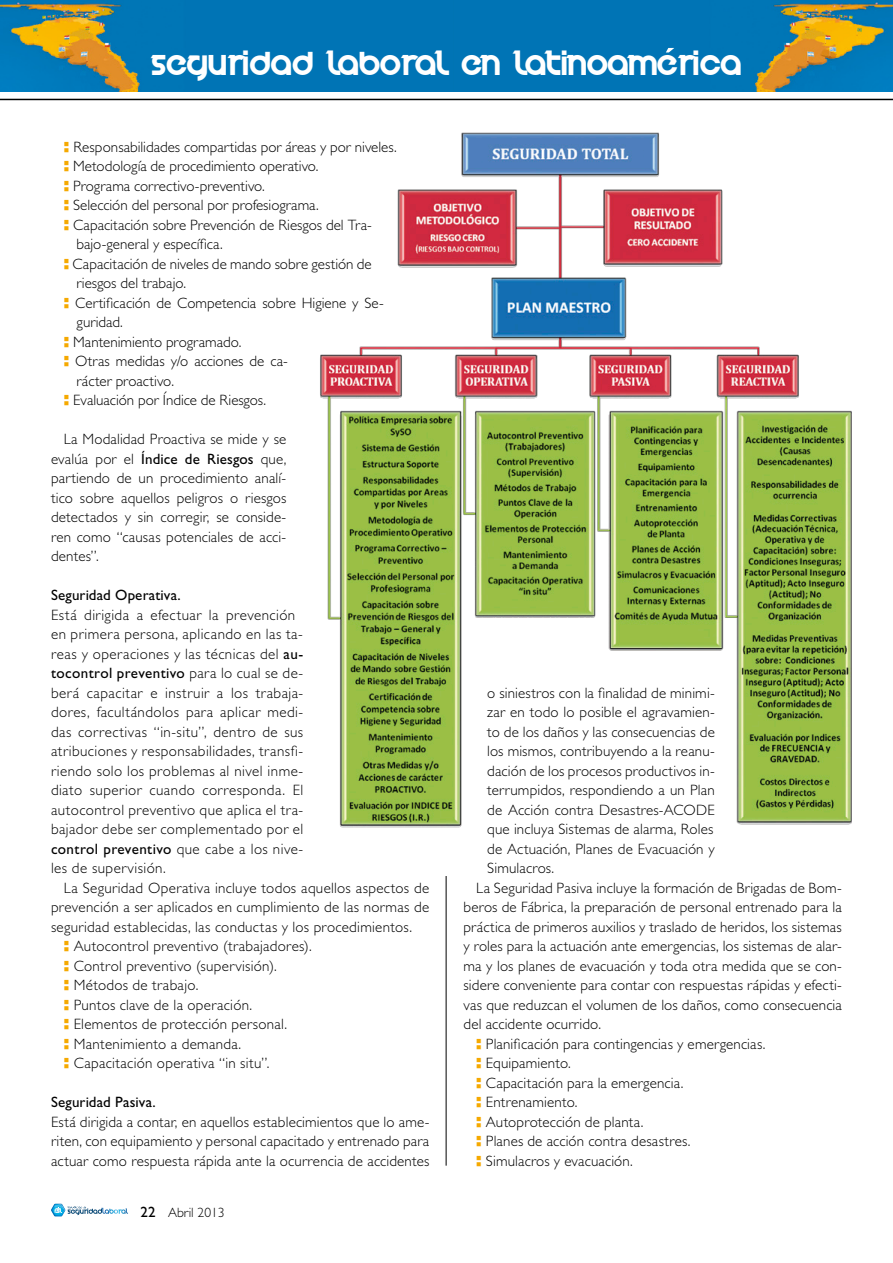
<style>
.page{position:relative;width:893px;height:1263px;background:#fff}
.page>*{position:absolute;margin:0;border:0;box-sizing:border-box;transform-origin:0 0}
.t1{font:28.5px "Velocity";letter-spacing:.02em;color:#fff}
.TEXTO{font:300 15px/19.5px "Gill Sans Std";letter-spacing:.01em;color:#000}
.TEXTO_LADILLO{font:300 15px/19.5px "Gill Sans Std";letter-spacing:.03em;color:#000;text-align:justify}
.TEXTO_LADILLO-2{font:15px "Gill Sans Std";letter-spacing:.01em;color:#000}
.t2{font:300 13.5px "Gill Sans Std";color:#000}
.s1{font-weight:400}
.s2{font-weight:400;font-size:15px}
</style>
<div class="page">
<svg style="left:51px;top:1204px;width:77px;height:12px"></svg>
<img style="left:455px;top:0;width:438px;height:91px">
<img style="left:0;top:0;width:455px;height:91px">
<hr style="left:0;top:99px;width:893px;height:1px;background:#000">
<svg style="left:666px;top:48px;width:8px;height:4px"></svg>
<hr style="left:446px;top:876px;width:1px;height:290px;background:#000">
<img style="left:320px;top:132px;width:531px;height:696px">
<p class="t1" style="left:151px;top:50px;width:593px">Seguridad laboral en Latinoamerica</p>
<p class="TEXTO" style="left:73px;top:137px;width:325px">Responsabilidades compartidas por áreas y por niveles.</p>
<p class="TEXTO" style="left:73px;top:156px;width:247px">Metodología de procedimiento operativo.</p>
<p class="TEXTO" style="left:73px;top:176px;width:193px">Programa correctivo-preventivo.</p>
<p class="TEXTO" style="left:73px;top:195px;width:247px">Selección del personal por profesiograma.</p>
<p class="TEXTO" style="left:73px;top:215px;width:300px">Capacitación sobre Prevención de Riesgos del Tra&shy;bajo-general y específica.</p>
<p class="TEXTO" style="left:73px;top:254px;width:301px">Capacitación de niveles de mando sobre gestión de riesgos del trabajo.</p>
<p class="TEXTO" style="left:75px;top:293px;width:310px">Certificación de Competencia sobre Higiene y Se&shy;guridad.</p>
<p class="TEXTO" style="left:73px;top:332px;width:170px">Mantenimiento programado.</p>
<p class="TEXTO" style="left:75px;top:351px;width:214px">Otras medidas y/o acciones de ca&shy;rácter proactivo.</p>
<p class="TEXTO" style="left:73px;top:390px;width:195px">Evaluación por Índice de Riesgos.</p>
<p class="TEXTO" style="left:51px;top:429px;width:237px;text-align:justify;text-indent:13px">La Modalidad Proactiva se mide y se evalúa por el <span class="s1">Índice de Riesgos</span> que, partiendo de un procedimiento analí&shy;tico sobre aquellos peligros o riesgos detectados y sin corregir, se conside&shy;ren como “causas potenciales de acci&shy;dentes”.</p>
<p class="TEXTO_LADILLO-2" style="left:51px;top:586px;width:131px">Seguridad Operativa.</p>
<p class="TEXTO_LADILLO" style="left:51px;top:605px;width:254px;text-align:left">Está dirigida a efectuar la prevención en primera persona, aplicando en las ta&shy;reas y operaciones y las técnicas del <span class="s1">au&shy;tocontrol preventivo</span> para lo cual se de&shy;berá capacitar e instruir a los trabaja&shy;dores, facultándolos para aplicar medi&shy;das correctivas “in-situ”, dentro de sus atribuciones y responsabilidades, transfi&shy;riendo solo los problemas al nivel inme&shy;diato superior cuando corresponda. El autocontrol preventivo que aplica el tra&shy;bajador debe ser complementado por el <span class="s1">control preventivo</span> que cabe a los nive&shy;les de supervisión.</p>
<p class="TEXTO" style="left:51px;top:878px;width:380px;text-align:justify;text-indent:13px">La Seguridad Operativa incluye todos aquellos aspectos de prevención a ser aplicados en cumplimiento de las normas de seguridad establecidas, las conductas y los procedimientos.</p>
<p class="TEXTO" style="left:74px;top:936px;width:239px">Autocontrol preventivo (trabajadores).</p>
<p class="TEXTO" style="left:74px;top:956px;width:205px">Control preventivo (supervisión).</p>
<p class="TEXTO" style="left:74px;top:975px;width:126px">Métodos de trabajo.</p>
<p class="TEXTO" style="left:74px;top:995px;width:180px">Puntos clave de la operación.</p>
<p class="TEXTO" style="left:74px;top:1014px;width:215px">Elementos de protección personal.</p>
<p class="TEXTO" style="left:74px;top:1034px;width:169px">Mantenimiento a demanda.</p>
<p class="TEXTO" style="left:74px;top:1053px;width:197px">Capacitación operativa “in situ”.</p>
<p class="TEXTO_LADILLO-2" style="left:51px;top:1093px;width:106px">Seguridad Pasiva.</p>
<p class="TEXTO_LADILLO" style="left:51px;top:1112px;width:380px">Está dirigida a contar, en aquellos establecimientos que lo ame&shy;riten, con equipamiento y personal capacitado y entrenado para actuar como respuesta rápida ante la ocurrencia de accidentes</p>
<p class="t2" style="left:141px;top:1205px;width:86px"><span class="s2">22</span> Abril 2013</p>
<p class="TEXTO_LADILLO" style="left:487px;top:683px;width:229px">o siniestros con la finalidad de minimi&shy;zar en todo lo posible el agravamien&shy;to de los daños y las consecuencias de los mismos, contribuyendo a la reanu&shy;dación de los procesos productivos in&shy;terrumpidos, respondiendo a un Plan de Acción contra Desastres-ACODE que incluya Sistemas de alarma, Roles de Actuación, Planes de Evacuación y Simulacros.</p>
<p class="TEXTO" style="left:463px;top:878px;width:380px;text-align:justify;text-indent:13px">La Seguridad Pasiva incluye la formación de Brigadas de Bom&shy;beros de Fábrica, la preparación de personal entrenado para la práctica de primeros auxilios y traslado de heridos, los sistemas y roles para la actuación ante emergencias, los sistemas de alar&shy;ma y los planes de evacuación y toda otra medida que se con&shy;sidere conveniente para contar con respuestas rápidas y efecti&shy;vas que reduzcan el volumen de los daños, como consecuencia del accidente ocurrido.</p>
<p class="TEXTO" style="left:486px;top:1034px;width:281px">Planificación para contingencias y emergencias.</p>
<p class="TEXTO" style="left:486px;top:1053px;width:87px">Equipamiento.</p>
<p class="TEXTO" style="left:486px;top:1073px;width:199px">Capacitación para la emergencia.</p>
<p class="TEXTO" style="left:486px;top:1092px;width:93px">Entrenamiento.</p>
<p class="TEXTO" style="left:486px;top:1112px;width:159px">Autoprotección de planta.</p>
<p class="TEXTO" style="left:486px;top:1131px;width:206px">Planes de acción contra desastres.</p>
<p class="TEXTO" style="left:486px;top:1151px;width:148px">Simulacros y evacuación.</p>
</div>
